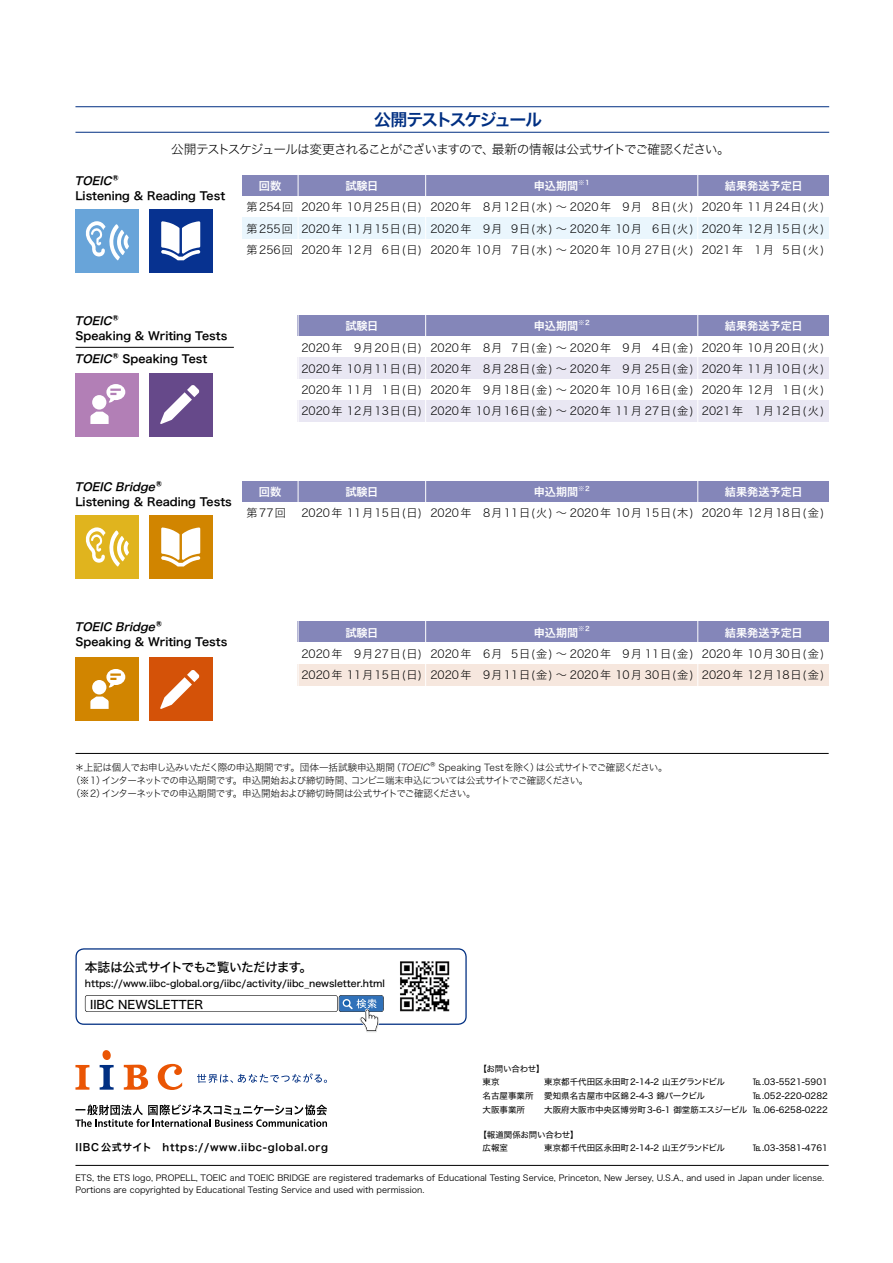
<style>
.page{position:relative;width:893px;height:1263px;background:#fff}
.page>*{position:absolute;margin:0;border:0;box-sizing:border-box;transform-origin:0 0}
.t1{font:16.95px "Hira Kaku Std N W6";letter-spacing:-.115em;color:#002f82}
.t2{font:12.75px "Hira Kaku Std N W2";letter-spacing:-.095em;color:#000}
.t3{font:12.75px "Hira Kaku Std N W5";letter-spacing:-.06em;color:#000}
.t4{font:11.7px "Hira Kaku Std N W5";color:#000}
.t5{font:11.1px/21.3px "Hira Kaku Std N W2";color:#000;text-align:justify}
.t6{font:11.1px/14.9px "Hira Kaku Std N W6";color:#000}
.t7{font:11.1px "Hira Kaku Std N W6";color:#fff}
.t8{font:10.05px "Hira Kaku Std N W6";letter-spacing:.07em;color:#000}
.t9{font:9.6px/12.8px "Hira Kaku Std N W2";letter-spacing:-.045em;color:#000}
.t10{font:9.6px "Hira Kaku Std N W5";color:#000}
.t11{font:8.55px/11.7px "Hira Kaku Std N W3";color:#000}
.t12{font:8.55px "Hira Kaku Std N W4";color:#000}
.t13{font:8.55px/13.8px "Hira Kaku Std N W4";letter-spacing:-.02em;color:#000}
.t14{font:8.55px/13.8px "Hira Kaku Std N W4";letter-spacing:-.025em;color:#000}
.t15{font:6.45px "Hira Kaku Std N W6";color:#fff}
.s1{font-style:italic}
</style>
<div class="page">
<div style="left:242px;top:175px;width:587px;height:21px;background:#8486b9"></div>
<div style="left:242px;top:481px;width:587px;height:21px;background:#8486b9"></div>
<div style="left:298px;top:315px;width:531px;height:21px;background:#8486b9"></div>
<div style="left:298px;top:621px;width:531px;height:22px;background:#8486b9"></div>
<div style="left:242px;top:217px;width:587px;height:22px;background:#eaf6fd"></div>
<div style="left:298px;top:358px;width:531px;height:21px;background:#e9e7f3"></div>
<div style="left:298px;top:664px;width:531px;height:21px;background:#f6e7de"></div>
<div style="left:298px;top:400px;width:531px;height:21px;background:#e9e7f3"></div>
<hr style="left:75px;top:347px;width:159px;height:1px;background:#000">
<hr style="left:75px;top:753px;width:754px;height:1px;background:#000">
<hr style="left:75px;top:1165px;width:754px;height:1px;background:#000">
<div style="left:75px;top:209px;width:64px;height:64px;background:#68a4d9"></div>
<svg style="left:85px;top:221px;width:44px;height:39px"></svg>
<div style="left:149px;top:209px;width:64px;height:64px;background:#073290"></div>
<svg style="left:161px;top:221px;width:39px;height:39px"></svg>
<div style="left:75px;top:373px;width:64px;height:63px;background:#b27fb6"></div>
<svg style="left:106px;top:384px;width:19px;height:19px"></svg>
<svg style="left:90px;top:412px;width:19px;height:12px"></svg>
<div style="left:92px;top:395px;width:14px;height:15px;background:#fff;border-radius:50%"></div>
<div style="left:149px;top:373px;width:64px;height:63px;background:#66498a"></div>
<svg style="left:160px;top:385px;width:39px;height:39px"></svg>
<div style="left:75px;top:515px;width:64px;height:64px;background:#e0b41e"></div>
<svg style="left:85px;top:527px;width:44px;height:40px"></svg>
<div style="left:149px;top:515px;width:64px;height:64px;background:#d18500"></div>
<svg style="left:161px;top:527px;width:39px;height:39px"></svg>
<div style="left:75px;top:657px;width:64px;height:64px;background:#d18500"></div>
<svg style="left:106px;top:669px;width:19px;height:18px"></svg>
<svg style="left:90px;top:696px;width:19px;height:13px"></svg>
<div style="left:92px;top:680px;width:14px;height:14px;background:#fff;border-radius:50%"></div>
<div style="left:149px;top:657px;width:64px;height:64px;background:#d45208"></div>
<svg style="left:160px;top:670px;width:39px;height:39px"></svg>
<hr style="left:75px;top:106px;width:754px;height:1px;background:#002f82">
<hr style="left:75px;top:132px;width:754px;height:1px;background:#002f82">
<svg style="left:75px;top:1065px;width:14px;height:25px"></svg>
<svg style="left:124px;top:1064px;width:24px;height:26px"></svg>
<svg style="left:100px;top:1065px;width:14px;height:25px"></svg>
<div style="left:102px;top:1050px;width:9px;height:10px;background:#ea5504;border-radius:50%"></div>
<svg style="left:158px;top:1064px;width:24px;height:26px"></svg>
<svg style="left:197px;top:1073px;width:130px;height:10px"></svg>
<svg style="left:75px;top:1104px;width:252px;height:23px"></svg>
<div style="left:75px;top:948px;width:392px;height:77px;border:1px solid #002f82;border-radius:8px"></div>
<img style="left:400px;top:961px;width:50px;height:51px">
<svg style="left:85px;top:995px;width:300px;height:37px"></svg>
<hr style="left:298px;top:175px;width:1px;height:536px;background:#fff">
<hr style="left:425px;top:175px;width:1px;height:531px;background:#fff">
<hr style="left:697px;top:175px;width:1px;height:531px;background:#fff">
<h1 class="t1" style="left:374px;top:106px;width:170px">公開テストスケジュール</h1>
<p class="t2" style="left:171px;top:139px;width:560px">公開テストスケジュールは変更されることがございますので、最新の情報は公式サイトでご確認ください。</p>
<p class="t6" style="left:75px;top:173px;width:152px"><span class="s1">TOEIC</span>®<br>Listening &amp; Reading Test</p>
<p class="t7" style="left:259px;top:177px;width:24px">回数</p>
<p class="t7" style="left:345px;top:177px;width:35px">試験日</p>
<p class="t7" style="left:534px;top:177px;width:46px">申込期間</p>
<p class="t15" style="left:578px;top:177px;width:13px">※1</p>
<p class="t7" style="left:725px;top:177px;width:79px">結果発送予定日</p>
<p class="t5" style="left:247px;top:196px;width:579px">第254回 2020年 10月25日(日) 2020年 8月12日(水) ～ 2020年 9月 8日(火) 2020年 11月24日(火)第255回 2020年 11月15日(日) 2020年 9月 9日(水) ～ 2020年 10月 6日(火) 2020年 12月15日(火)第256回 2020年 12月 6日(日) 2020年 10月 7日(水) ～ 2020年 10月 27日(火) 2021年 1月 5日(火)</p>
<p class="t6" style="left:75px;top:314px;width:154px"><span class="s1">TOEIC</span>®<br>Speaking &amp; Writing Tests</p>
<p class="t6" style="left:75px;top:352px;width:134px"><span class="s1">TOEIC</span>® Speaking Test</p>
<p class="t7" style="left:345px;top:318px;width:35px">試験日</p>
<p class="t7" style="left:534px;top:318px;width:46px">申込期間</p>
<p class="t15" style="left:578px;top:317px;width:13px">※2</p>
<p class="t7" style="left:725px;top:318px;width:79px">結果発送予定日</p>
<p class="t5" style="left:301px;top:336px;width:524px">2020年 9月20日(日) 2020年 8月 7日(金) ～ 2020年 9月 4日(金) 2020年 10月20日(火)<br>2020年 10月11日(日) 2020年 8月28日(金) ～ 2020年 9月 25日(金) 2020年 11月10日(火)<br>2020年 11月 1日(日) 2020年 9月18日(金) ～ 2020年 10月 16日(金) 2020年 12月 1日(火)<br>2020年 12月13日(日) 2020年 10月16日(金) ～ 2020年 11月 27日(金) 2021年 1月12日(火)</p>
<p class="t6" style="left:75px;top:480px;width:159px"><span class="s1">TOEIC Bridge</span>®<br>Listening &amp; Reading Tests</p>
<p class="t7" style="left:259px;top:483px;width:24px">回数</p>
<p class="t7" style="left:345px;top:483px;width:35px">試験日</p>
<p class="t7" style="left:534px;top:483px;width:46px">申込期間</p>
<p class="t15" style="left:578px;top:483px;width:13px">※2</p>
<p class="t7" style="left:725px;top:483px;width:79px">結果発送予定日</p>
<p class="t5" style="left:247px;top:502px;width:41px">第77回</p>
<p class="t5" style="left:301px;top:502px;width:524px">2020年 11月15日(日) 2020年 8月11日(火) ～ 2020年 10月 15日(木) 2020年 12月18日(金)</p>
<p class="t6" style="left:75px;top:620px;width:154px"><span class="s1">TOEIC Bridge</span>®<br>Speaking &amp; Writing Tests</p>
<p class="t7" style="left:345px;top:624px;width:35px">試験日</p>
<p class="t7" style="left:534px;top:624px;width:46px">申込期間</p>
<p class="t15" style="left:578px;top:624px;width:13px">※2</p>
<p class="t7" style="left:725px;top:624px;width:79px">結果発送予定日</p>
<p class="t5" style="left:301px;top:643px;width:524px">2020年 9月27日(日) 2020年 6月 5日(金) ～ 2020年 9月 11日(金) 2020年 10月30日(金)<br>2020年 11月15日(日) 2020年 9月11日(金) ～ 2020年 10月 30日(金) 2020年 12月18日(金)</p>
<p class="t9" style="left:71px;top:761px;width:598px;text-indent:4px">＊上記は個人でお申し込みいただく際の申込期間です。団体一括試験申込期間（<span class="s1">TOEIC</span>® Speaking Testを除く）は公式サイトでご確認ください。（※1）インターネットでの申込期間です。申込開始および締切時間、コンビニ端末申込については公式サイトでご確認ください。<br>（※2）インターネットでの申込期間です。申込開始および締切時間は公式サイトでご確認ください。</p>
<p class="t3" style="left:85px;top:957px;width:229px">本誌は公式サイトでもご覧いただけます。</p>
<p class="t10" style="left:85px;top:976px;width:302px">https://www.iibc-global.org/iibc/activity/iibc_newsletter.html</p>
<p class="t4" style="left:90px;top:995px;width:115px">IIBC NEWSLETTER</p>
<p class="t14" style="left:483px;top:1061px;width:64px;text-indent:-4px">【お問い合わせ】東京</p>
<p class="t12" style="left:544px;top:1076px;width:182px">東京都千代田区永田町2-14-2 山王グランドビル</p>
<p class="t12" style="left:753px;top:1076px;width:77px">℡.03-5521-5901</p>
<p class="t12" style="left:483px;top:1089px;width:224px">名古屋事業所 愛知県名古屋市中区錦2-4-3 錦パークビル</p>
<p class="t12" style="left:753px;top:1089px;width:77px">℡.052-220-0282</p>
<p class="t12" style="left:483px;top:1103px;width:44px">大阪事業所</p>
<p class="t12" style="left:544px;top:1103px;width:285px">大阪府大阪市中央区博労町3-6-1 御堂筋エスジービル ℡.06-6258-0222</p>
<p class="t13" style="left:483px;top:1127px;width:98px;text-indent:-4px">【報道関係お問い合わせ】広報室</p>
<p class="t8" style="left:75px;top:1139px;width:254px">IIBC 公式サイト　https://www.iibc-global.org</p>
<p class="t12" style="left:544px;top:1142px;width:182px">東京都千代田区永田町2-14-2 山王グランドビル</p>
<p class="t12" style="left:753px;top:1142px;width:77px">℡.03-3581-4761</p>
<p class="t11" style="left:75px;top:1172px;width:750px">ETS, the ETS logo, PROPELL, TOEIC and TOEIC BRIDGE are registered trademarks of Educational Testing Service, Princeton, New Jersey, U.S.A., and used in Japan under license.<br>Portions are copyrighted by Educational Testing Service and used with permission.</p>
</div>
